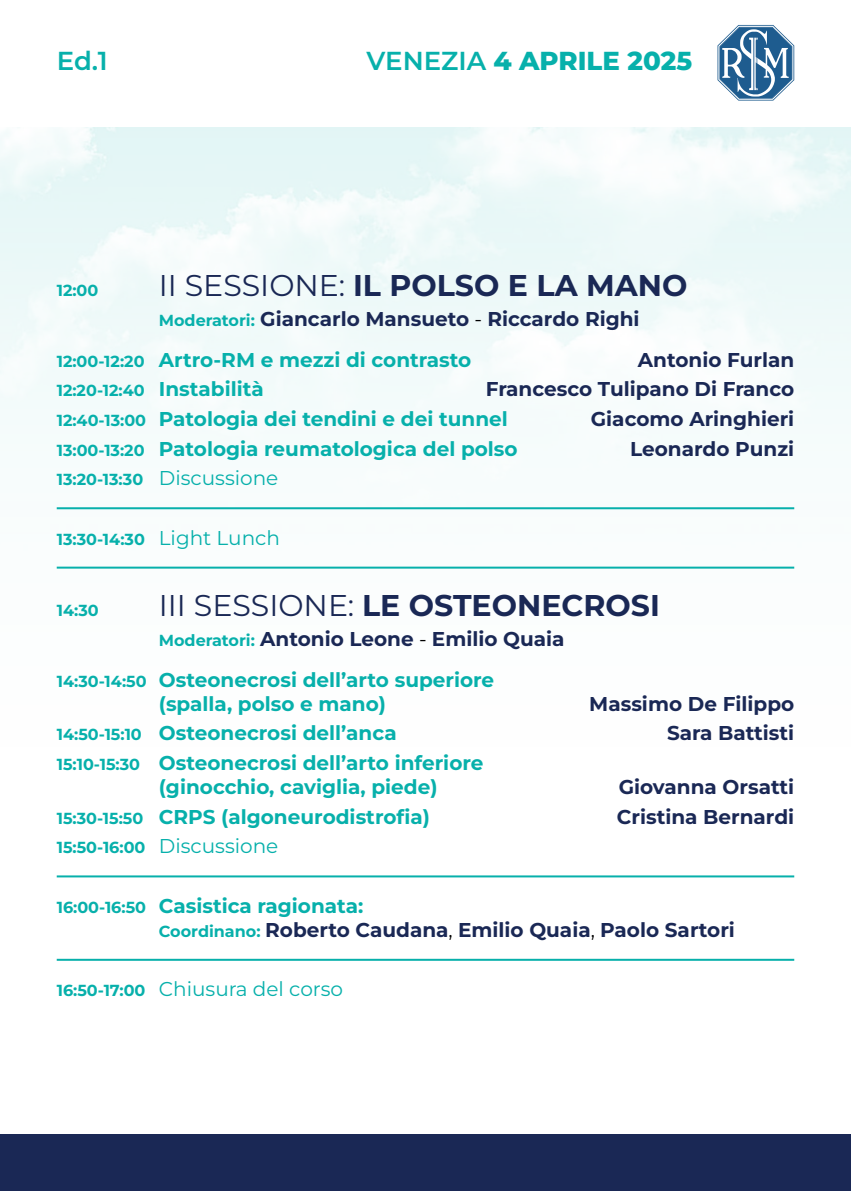
<style>
.page{position:relative;width:851px;height:1191px;background:#fff}
.page>*{position:absolute;margin:0;border:0;box-sizing:border-box;transform-origin:0 0}
.t1{font:700 30px "Montserrat";color:#1a2855}
.t2{font:800 26px "Montserrat";color:#07b0ab}
.t3{font:600 26px "Montserrat";color:#07b0ab}
.t4{font:700 20px/29.6px "Montserrat";color:#07b0ab}
.t5{font:700 20px/41px "Montserrat";color:#1a2855}
.t6{font:20px "Montserrat";color:#07b0ab}
.t7{font:700 16px "Montserrat";color:#07b0ab}
.s1{font-weight:600}
.s2{font-weight:400}
.s3{font-size:16px;color:#07b0ab}
.s4{font-weight:400;color:#000}
.s5{color:#07b0ab}
.s6{font-size:20px}
.s7{color:#1a2855}
.s8{font-size:16px}
.s9{font-weight:400;font-size:20px}
.s10{font-weight:700;font-size:16px}
</style>
<div class="page">
<img style="left:0;top:128px;width:850px;height:441px">
<div style="left:0;top:1134px;width:850px;height:57px;background:#1a2855"></div>
<hr style="left:57px;top:507px;width:737px;height:2px;background:#07b0ab">
<hr style="left:57px;top:566px;width:737px;height:2px;background:#07b0ab">
<hr style="left:57px;top:875px;width:737px;height:2px;background:#07b0ab">
<hr style="left:57px;top:958px;width:737px;height:2px;background:#07b0ab">
<svg style="left:717px;top:25px;width:77px;height:76px"></svg>
<h2 class="t3" style="left:57px;top:44px;width:53px">Ed.1</h2>
<h2 class="t2" style="left:366px;top:44px;width:327px"><span class="s1">VENEZIA</span> 4 APRILE 2025</h2>
<p class="t7" style="left:57px;top:279px;width:43px">12:00</p>
<h1 class="t1" style="left:159px;top:265px;width:530px"><span class="s2">II SESSIONE:</span> IL POLSO E LA MANO</h1>
<p class="t5" style="left:57px;top:297px;width:584px;text-indent:102px"><span class="s3">Moderatori:</span> Giancarlo Mansueto <span class="s4">-</span> Riccardo Righi<br><span class="s3">12:00-12:20</span> <span class="s5">Artro-RM e mezzi di contrasto</span></p>
<p class="t5" style="left:638px;top:338px;width:158px">Antonio Furlan</p>
<p class="t7" style="left:57px;top:380px;width:208px">12:20-12:40 <span class="s6">Instabilità</span></p>
<p class="t4" style="left:57px;top:374px;width:739px;text-indent:429px"><span class="s7">Francesco Tulipano Di Franco<br></span><span class="s8">12:40-13:00</span> Patologia dei tendini e dei tunnel</p>
<p class="t5" style="left:590px;top:398px;width:205px">Giacomo Aringhieri</p>
<p class="t4" style="left:57px;top:433px;width:462px"><span class="s8">13:00-13:20</span> Patologia reumatologica del polso</p>
<p class="t5" style="left:630px;top:427px;width:165px">Leonardo Punzi</p>
<p class="t7" style="left:57px;top:469px;width:223px">13:20-13:30 <span class="s9">Discussione</span></p>
<p class="t7" style="left:57px;top:528px;width:224px">13:30-14:30 <span class="s9">Light Lunch</span></p>
<p class="t7" style="left:57px;top:599px;width:43px">14:30</p>
<h1 class="t1" style="left:159px;top:585px;width:502px"><span class="s2">III SESSIONE:</span> LE OSTEONECROSI</h1>
<p class="t4" style="left:57px;top:617px;width:509px;line-height:41px;text-indent:102px"><span class="s8">Moderatori:</span> <span class="s7">Antonio Leone</span> <span class="s4">-</span> <span class="s7">Emilio Quaia<br></span><span class="s8">14:30-14:50</span> Osteonecrosi dell’arto superiore</p>
<p class="t4" style="left:159px;top:688px;width:229px">(spalla, polso e mano)</p>
<p class="t5" style="left:589px;top:682px;width:206px">Massimo De Filippo</p>
<p class="t4" style="left:57px;top:718px;width:341px"><span class="s8">14:50-15:10</span> Osteonecrosi dell’anca</p>
<p class="t5" style="left:667px;top:712px;width:129px">Sara Battisti</p>
<p class="t4" style="left:159px;top:750px;width:326px;line-height:24px;text-indent:-102px"><span class="s8">15:10-15:30</span> Osteonecrosi dell’arto inferiore (ginocchio, caviglia, piede)</p>
<p class="t5" style="left:618px;top:766px;width:177px">Giovanna Orsatti</p>
<p class="t4" style="left:57px;top:801px;width:375px"><span class="s8">15:30-15:50</span> CRPS (algoneurodistrofia)</p>
<p class="t5" style="left:616px;top:795px;width:179px">Cristina Bernardi</p>
<p class="t7" style="left:57px;top:837px;width:223px">15:50-16:00 <span class="s9">Discussione</span></p>
<p class="t5" style="left:159px;top:893px;width:577px;line-height:24px;text-indent:-102px"><span class="s3">16:00-16:50</span> <span class="s5">Casistica ragionata:<br></span><span class="s3">Coordinano:</span> Roberto Caudana<span class="s4">,</span> Emilio Quaia<span class="s4">,</span> Paolo Sartori</p>
<p class="t6" style="left:57px;top:975px;width:288px"><span class="s10">16:50-17:00</span> Chiusura del corso</p>
</div>
